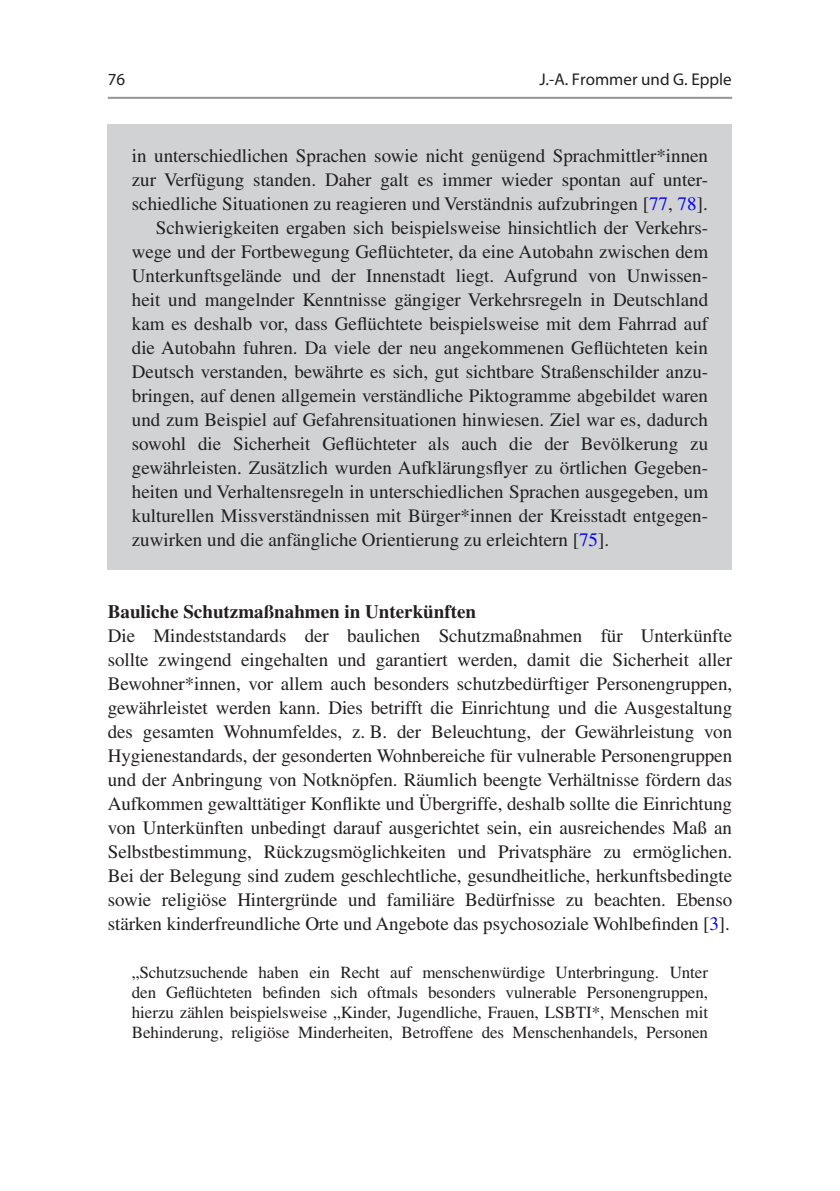
<style>
.page{position:relative;width:840px;height:1191px;background:#fff}
.page>*{position:absolute;margin:0;border:0;box-sizing:border-box;transform-origin:0 0}
.t1{font:19px/24px "Times Roman 2";color:#231f20;text-align:justify}
.t2{font:19px "Times Bold 2";color:#231f20}
.t3{font:17px/20px "Times Roman 2";letter-spacing:-.005em;color:#231f20;text-align:justify}
.t4{font:17px "Myriad Pro";color:#231f20}
.s1{color:#00f}
</style>
<div class="page">
<hr style="left:108px;top:97px;width:623px;height:2px;background:#939598">
<div style="left:108px;top:125px;width:623px;height:109px;background:#d1d2d4"></div>
<div style="left:108px;top:197px;width:623px;height:373px;background:#d1d2d4"></div>
<p class="t4" style="left:108px;top:68px;width:19px">76</p>
<p class="t4" style="left:539px;top:68px;width:194px">J.-A. Frommer und G. Epple</p>
<p class="t1" style="left:132px;top:143px;width:577px">in unterschiedlichen Sprachen sowie nicht genügend Sprachmittler*innen</p>
<p class="t1" style="left:132px;top:167px;width:577px">zur Verfügung standen. Daher galt es immer wieder spontan auf unter-</p>
<p class="t1" style="left:132px;top:191px;width:577px">schiedliche Situationen zu reagieren und Verständnis aufzubringen [<span class="s1">77</span>, <span class="s1">78</span>].</p>
<p class="t1" style="left:156px;top:215px;width:553px">Schwierigkeiten ergaben sich beispielsweise hinsichtlich der Verkehrs-</p>
<p class="t1" style="left:132px;top:239px;width:577px">wege und der Fortbewegung Geflüchteter, da eine Autobahn zwischen dem</p>
<p class="t1" style="left:132px;top:263px;width:577px">Unterkunftsgelände und der Innenstadt liegt. Aufgrund von Unwissen-</p>
<p class="t1" style="left:132px;top:287px;width:577px">heit und mangelnder Kenntnisse gängiger Verkehrsregeln in Deutschland</p>
<p class="t1" style="left:132px;top:311px;width:577px">kam es deshalb vor, dass Geflüchtete beispielsweise mit dem Fahrrad auf</p>
<p class="t1" style="left:132px;top:335px;width:577px">die Autobahn fuhren. Da viele der neu angekommenen Geflüchteten kein</p>
<p class="t1" style="left:132px;top:359px;width:577px">Deutsch verstanden, bewährte es sich, gut sichtbare Straßenschilder anzu-</p>
<p class="t1" style="left:132px;top:383px;width:577px">bringen, auf denen allgemein verständliche Piktogramme abgebildet waren</p>
<p class="t1" style="left:132px;top:407px;width:577px">und zum Beispiel auf Gefahrensituationen hinwiesen. Ziel war es, dadurch</p>
<p class="t1" style="left:132px;top:431px;width:577px">sowohl die Sicherheit Geflüchteter als auch die der Bevölkerung zu</p>
<p class="t1" style="left:132px;top:455px;width:577px">gewährleisten. Zusätzlich wurden Aufklärungsflyer zu örtlichen Gegeben-</p>
<p class="t1" style="left:132px;top:479px;width:577px">heiten und Verhaltensregeln in unterschiedlichen Sprachen ausgegeben, um</p>
<p class="t1" style="left:132px;top:503px;width:577px">kulturellen Missverständnissen mit Bürger*innen der Kreisstadt entgegen-</p>
<p class="t1" style="left:132px;top:527px;width:478px">zuwirken und die anfängliche Orientierung zu erleichtern [<span class="s1">75</span>].</p>
<p class="t2" style="left:108px;top:600px;width:369px">Bauliche Schutzmaßnahmen in Unterkünften</p>
<p class="t1" style="left:108px;top:623px;width:625px">Die Mindeststandards der baulichen Schutzmaßnahmen für Unterkünfte sollte zwingend eingehalten und garantiert werden, damit die Sicherheit aller Bewohner*innen, vor allem auch besonders schutzbedürftiger Personengruppen, gewährleistet werden kann. Dies betrifft die Einrichtung und die Ausgestaltung des gesamten Wohnumfeldes, z. B. der Beleuchtung, der Gewährleistung von Hygienestandards, der gesonderten Wohnbereiche für vulnerable Personengruppen und der Anbringung von Notknöpfen. Räumlich beengte Verhältnisse fördern das Aufkommen gewalttätiger Konflikte und Übergriffe, deshalb sollte die Einrichtung von Unterkünften unbedingt darauf ausgerichtet sein, ein ausreichendes Maß an Selbstbestimmung, Rückzugsmöglichkeiten und Privatsphäre zu ermöglichen.<br>Bei der Belegung sind zudem geschlechtliche, gesundheitliche, herkunftsbedingte sowie religiöse Hintergründe und familiäre Bedürfnisse zu beachten. Ebenso stärken kinderfreundliche Orte und Angebote das psychosoziale Wohlbefinden [<span class="s1">3</span>].</p>
<p class="t3" style="left:132px;top:962px;width:577px">„Schutzsuchende haben ein Recht auf menschenwürdige Unterbringung. Unter den Geflüchteten befinden sich oftmals besonders vulnerable Personengruppen, hierzu zählen beispielsweise „Kinder, Jugendliche, Frauen, LSBTI*, Menschen mit Behinderung, religiöse Minderheiten, Betroffene des Menschenhandels, Personen</p>
</div>
